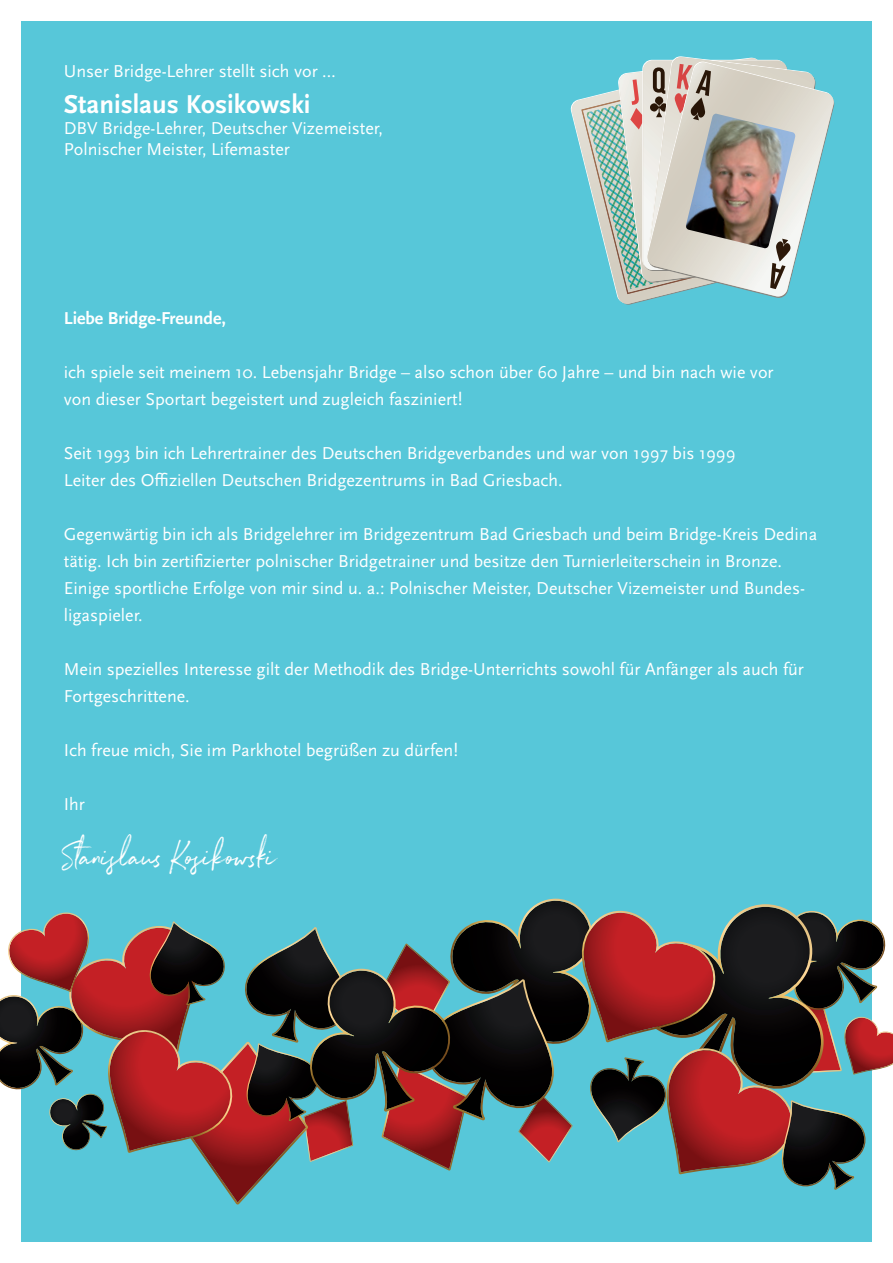
<style>
.page{position:relative;width:893px;height:1263px;background:#fff}
.page>*{position:absolute;margin:0;border:0;box-sizing:border-box;transform-origin:0 0}
.t1{font:36px "Northwell";color:#fff}
.t2{font:700 27px "Scala Sans Pro";color:#fff}
.t3{font:18px/27px "Scala Sans Pro";color:#fff}
.t4{font:700 18px "Scala Sans Pro";color:#fff}
</style>
<div class="page">
<div style="left:21px;top:21px;width:851px;height:1221px;background:#57c7d9"></div>
<svg style="left:570px;top:56px;width:265px;height:249px"></svg>
<img style="left:685px;top:114px;width:111px;height:135px">
<svg style="left:0;top:898px;width:893px;height:306px"></svg>
<p class="t3" style="left:64px;top:58px;width:273px">Unser Bridge-Lehrer stellt sich vor …</p>
<h2 class="t2" style="left:64px;top:88px;width:248px">Stanislaus Kosikowski</h2>
<p class="t3" style="left:64px;top:118px;width:321px;line-height:21px">DBV Bridge-Lehrer, Deutscher Vizemeister,<br>Polnischer Meister, Lifemaster</p>
<p class="t4" style="left:64px;top:307px;width:164px">Liebe Bridge-Freunde,</p>
<p class="t3" style="left:64px;top:358px;width:711px">ich spiele seit meinem 10. Lebensjahr Bridge – also schon über 60 Jahre – und bin nach wie vor von dieser Sportart begeistert und zugleich fasziniert!</p>
<p class="t3" style="left:64px;top:439px;width:673px">Seit 1993 bin ich Lehrertrainer des Deutschen Bridgeverbandes und war von 1997 bis 1999<br>Leiter des Offiziellen Deutschen Bridgezentrums in Bad Griesbach.</p>
<p class="t3" style="left:64px;top:520px;width:755px">Gegenwärtig bin ich als Bridgelehrer im Bridgezentrum Bad Griesbach und beim Bridge-Kreis Dedina tätig. Ich bin zertifizierter polnischer Bridgetrainer und besitze den Turnierleiterschein in Bronze.<br>Einige sportliche Erfolge von mir sind u. a.: Polnischer Meister, Deutscher Vizemeister und Bundes&shy;ligaspieler.</p>
<p class="t3" style="left:64px;top:655px;width:742px">Mein spezielles Interesse gilt der Methodik des Bridge-Unterrichts sowohl für Anfänger als auch für<br>Fortgeschrittene.</p>
<p class="t3" style="left:64px;top:736px;width:396px">Ich freue mich, Sie im Parkhotel begrüßen zu dürfen!</p>
<p class="t3" style="left:64px;top:790px;width:23px">Ihr</p>
<h1 class="t1" style="left:64px;top:830px;width:214px">Stanislaus Kosikowski</h1>
</div>
